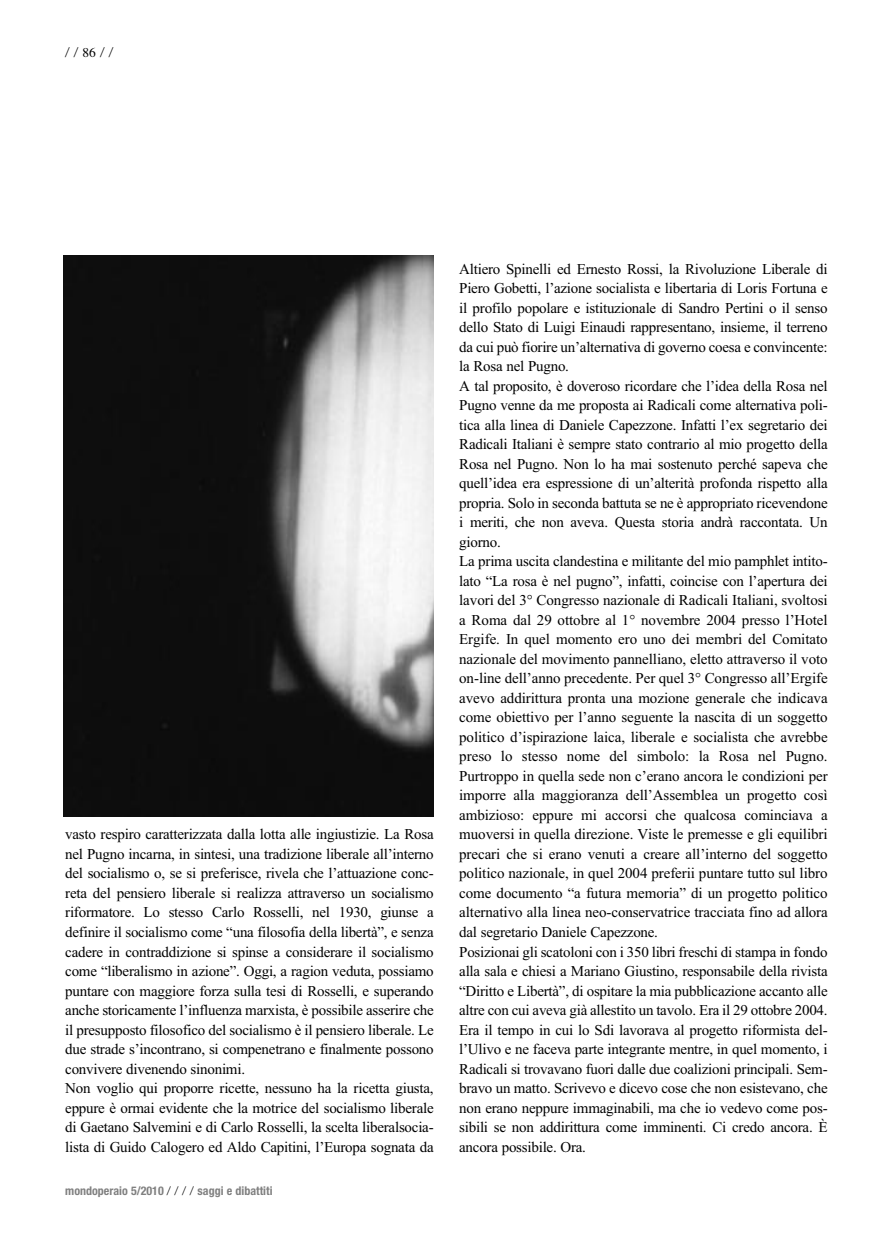
<style>
.page{position:relative;width:893px;height:1234px;background:#fff}
.page>*{position:absolute;margin:0;border:0;box-sizing:border-box;transform-origin:0 0}
.t1{font:15px/19.5px "Times New Roman";letter-spacing:-.015em;color:#000}
.t2{font:300 13.5px "Helvetica Neue";color:#000}
.t3{font:700 condensed 12px "Helvetica Neue";color:#808080}
.s1{font-family:"Times";font-weight:400}
.s2{font-weight:300;font-stretch:normal;color:#000}
</style>
<div class="page">
<img style="left:64px;top:255px;width:370px;height:561px">
<p class="t2" style="left:65px;top:44px;width:50px">//<span class="s1">86</span>//</p>
<p class="t1" style="left:65px;top:824px;width:370px">vasto respiro caratterizzata dalla lotta alle ingiustizie. La Rosa nel Pugno incarna, in sintesi, una tradizione liberale all’interno del socialismo o, se si preferisce, rivela che l’attuazione conc&shy;reta del pensiero liberale si realizza attraverso un socialismo riformatore. Lo stesso Carlo Rosselli, nel 1930, giunse a definire il socialismo come “una filosofia della libertà”, e senza cadere in contraddizione si spinse a considerare il socialismo come “liberalismo in azione”. Oggi, a ragion veduta, possiamo puntare con maggiore forza sulla tesi di Rosselli, e superando anche storicamente l’influenza marxista, è possibile asserire che il presupposto filosofico del socialismo è il pensiero liberale. Le due strade s’incontrano, si compenetrano e finalmente possono convivere divenendo sinonimi.<br>Non voglio qui proporre ricette, nessuno ha la ricetta giusta, eppure è ormai evidente che la motrice del socialismo liberale di Gaetano Salvemini e di Carlo Rosselli, la scelta liberalsocia&shy;lista di Guido Calogero ed Aldo Capitini, l’Europa sognata da</p>
<p class="t3" style="left:65px;top:1182px;width:209px">mondoperaio 5/2010 <span class="s2">/ / / /</span> saggi e dibattiti</p>
<p class="t1" style="left:459px;top:258px;width:370px">Altiero Spinelli ed Ernesto Rossi, la Rivoluzione Liberale di Piero Gobetti, l’azione socialista e libertaria di Loris Fortuna e il profilo popolare e istituzionale di Sandro Pertini o il senso dello Stato di Luigi Einaudi rappresentano, insieme, il terreno da cui può fiorire un’alternativa di governo coesa e convincente: la Rosa nel Pugno.<br>A tal proposito, è doveroso ricordare che l’idea della Rosa nel Pugno venne da me proposta ai Radicali come alternativa poli&shy;tica alla linea di Daniele Capezzone. Infatti l’ex segretario dei Radicali Italiani è sempre stato contrario al mio progetto della Rosa nel Pugno. Non lo ha mai sostenuto perché sapeva che quell’idea era espressione di un’alterità profonda rispetto alla propria. Solo in seconda battuta se ne è appropriato ricevendone i meriti, che non aveva. Questa storia andrà raccontata. Un giorno.<br>La prima uscita clandestina e militante del mio pamphlet intito&shy;lato “La rosa è nel pugno”, infatti, coincise con l’apertura dei lavori del 3° Congresso nazionale di Radicali Italiani, svoltosi a Roma dal 29 ottobre al 1° novembre 2004 presso l’Hotel Ergife. In quel momento ero uno dei membri del Comitato nazionale del movimento pannelliano, eletto attraverso il voto on-line dell’anno precedente. Per quel 3° Congresso all’Ergife avevo addirittura pronta una mozione generale che indicava come obiettivo per l’anno seguente la nascita di un soggetto politico d’ispirazione laica, liberale e socialista che avrebbe preso lo stesso nome del simbolo: la Rosa nel Pugno.<br>Purtroppo in quella sede non c’erano ancora le condizioni per imporre alla maggioranza dell’Assemblea un progetto così ambizioso: eppure mi accorsi che qualcosa cominciava a muoversi in quella direzione. Viste le premesse e gli equilibri precari che si erano venuti a creare all’interno del soggetto politico nazionale, in quel 2004 preferii puntare tutto sul libro come documento “a futura memoria” di un progetto politico alternativo alla linea neo-conservatrice tracciata fino ad allora dal segretario Daniele Capezzone.<br>Posizionai gli scatoloni con i 350 libri freschi di stampa in fondo alla sala e chiesi a Mariano Giustino, responsabile della rivista “Diritto e Libertà”, di ospitare la mia pubblicazione accanto alle altre con cui aveva già allestito un tavolo. Era il 29 ottobre 2004.<br>Era il tempo in cui lo Sdi lavorava al progetto riformista del&shy;l’Ulivo e ne faceva parte integrante mentre, in quel momento, i Radicali si trovavano fuori dalle due coalizioni principali. Sem&shy;bravo un matto. Scrivevo e dicevo cose che non esistevano, che non erano neppure immaginabili, ma che io vedevo come pos&shy;sibili se non addirittura come imminenti. Ci credo ancora. È ancora possibile. Ora.</p>
</div>
